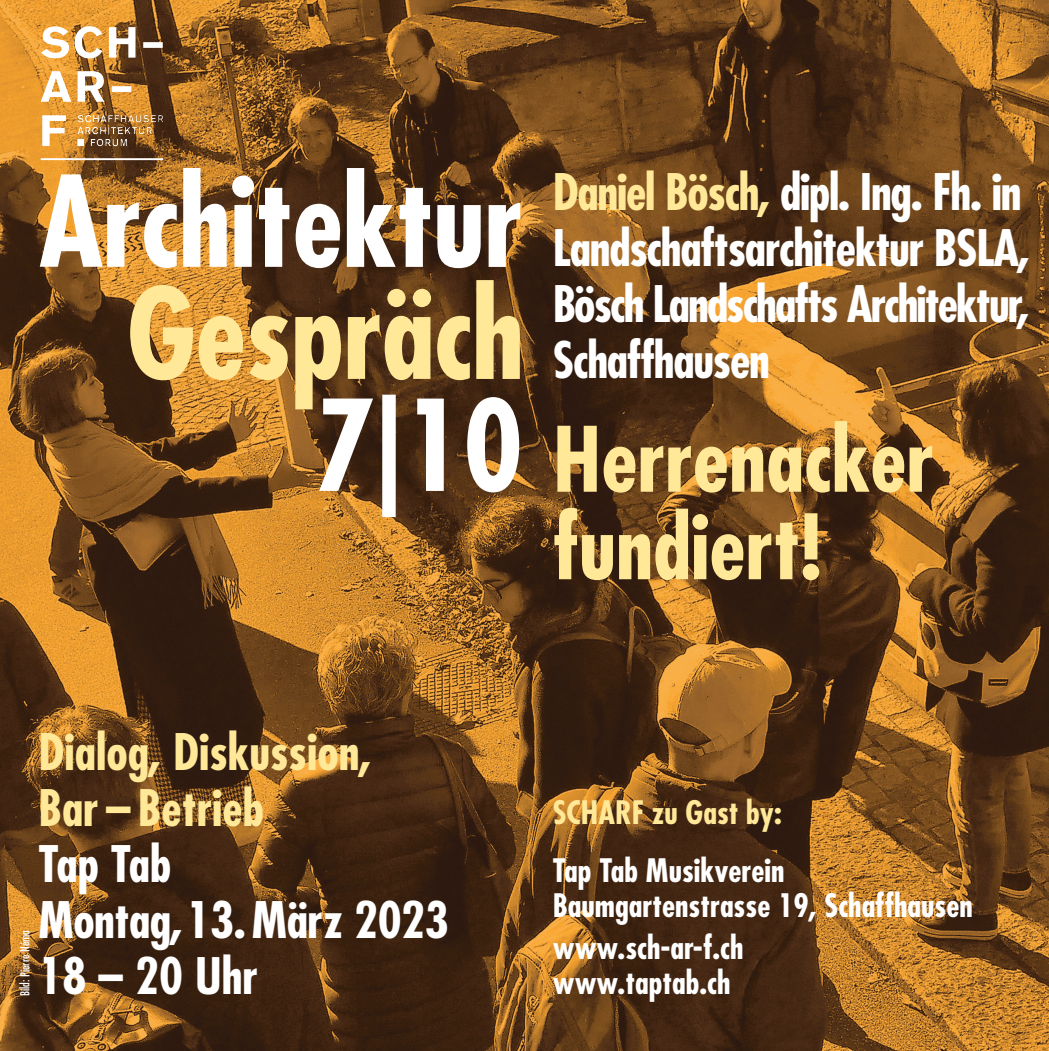
<style>
.page{position:relative;width:1049px;height:1051px;background:#fff}
.page>*{position:absolute;margin:0;border:0;box-sizing:border-box;transform-origin:0 0}
.t1{font:700 condensed 122.5px "Futura";letter-spacing:-.005em;color:#fff}
.t2{font:700 condensed 122.5px "Futura";letter-spacing:-.005em;color:#ffe999}
.t3{font:700 condensed 87.5px/87.5px "Futura";color:#ffe999}
.t4{font:700 condensed 49px/56px "Futura";letter-spacing:-.025em;color:#fff}
.t5{font:700 condensed 49px/56px "Futura";color:#ffe999}
.t6{font:700 condensed 31.5px/35px "Futura";color:#fff}
.t7{font:700 condensed 31.5px "Futura";color:#ffe999}
.t8{font:condensed 12.25px "Futura";color:#fff}
.s1{color:#ffe999}
</style>
<div class="page">
<img style="left:0;top:0;width:1048px;height:1051px">
<img style="left:41px;top:26px;width:122px;height:134px">
<svg style="left:0;top:0;width:5px;height:3px"></svg>
<svg style="left:1045px;top:0;width:4px;height:3px"></svg>
<svg style="left:0;top:1044px;width:5px;height:7px"></svg>
<svg style="left:1045px;top:1044px;width:4px;height:7px"></svg>
<h1 class="t1" style="left:39px;top:168px;width:485px">Architektur</h1>
<h1 class="t2" style="left:127px;top:280px;width:398px">Gespräch</h1>
<h1 class="t1" style="left:314px;top:392px;width:210px">7|10</h1>
<p class="t4" style="left:552px;top:168px;width:478px"><span class="s1">Daniel Bösch,</span> dipl. Ing. Fh. in<br>Landschaftsarchitektur BSLA,<br>Bösch Landschafts Architektur,<br>Schaffhausen</p>
<h2 class="t3" style="left:552px;top:423px;width:382px">Herrenacker fundiert!</h2>
<p class="t8" style="left:19px;top:996px;width:68px;rotate:-90deg">Bild: Pierre Néma</p>
<p class="t5" style="left:39px;top:728px;width:334px">Dialog, Diskussion,<br>Bar – Betrieb</p>
<p class="t4" style="left:38px;top:840px;width:411px">Tap Tab<br>Montag,13.März 2023</p>
<p class="t4" style="left:38px;top:952px;width:221px">18 – 20 Uhr</p>
<p class="t7" style="left:552px;top:799px;width:230px">SCHARF zu Gast by:</p>
<p class="t6" style="left:552px;top:856px;width:421px">Tap Tab Musikverein<br>Baumgartenstrasse 19, Schaffhausen</p>
<p class="t6" style="left:552px;top:933px;width:192px">www.sch-ar-f.ch www.taptab.ch</p>
</div>
